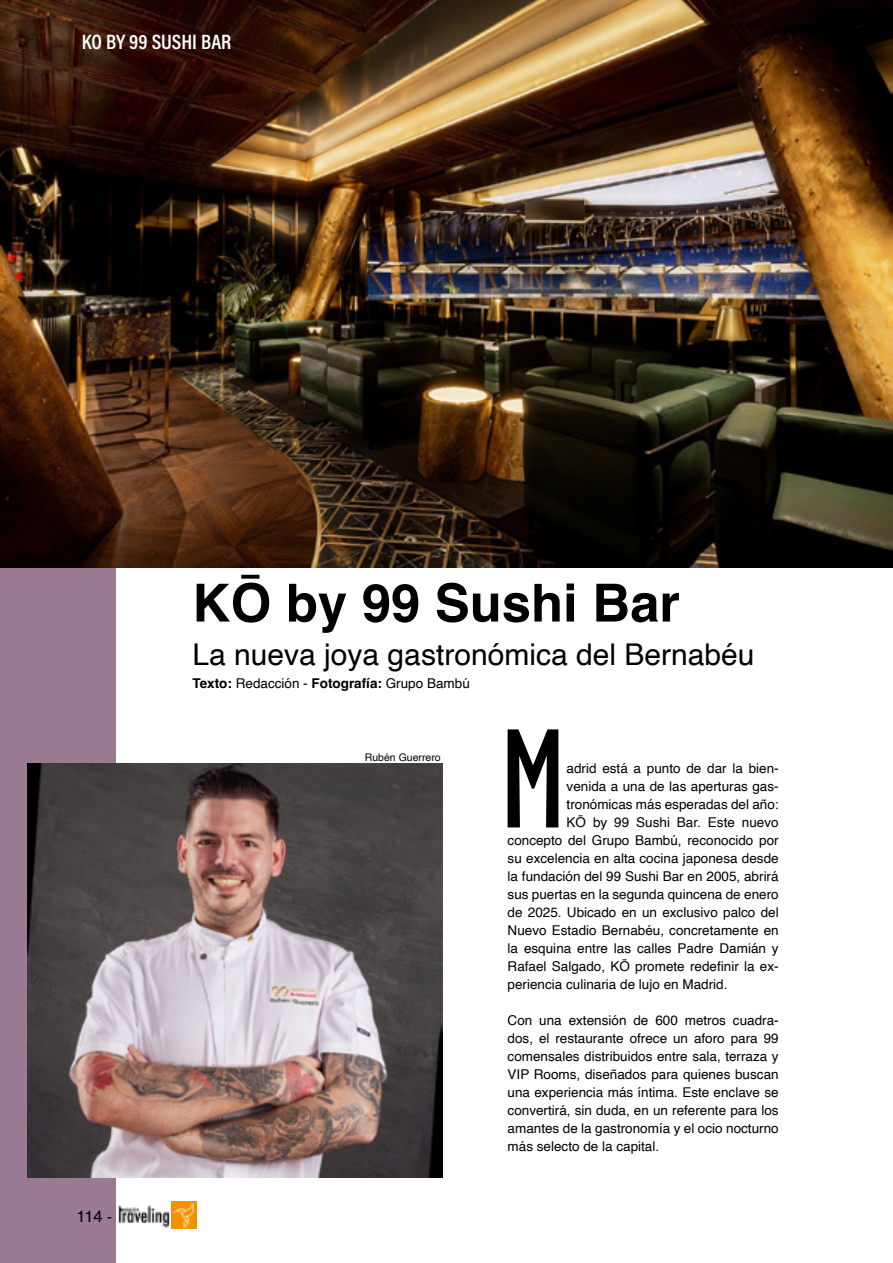
<style>
.page{position:relative;width:893px;height:1263px;background:#fff}
.page>*{position:absolute;margin:0;border:0;box-sizing:border-box;transform-origin:0 0}
.t1{font:condensed 146.7px "Gill Sans";color:#000}
.t2{font:700 52.5px "Helvetica";color:#000}
.t3{font:30px "Helvetica";color:#000}
.t4{font:21px "Acumin Variable Concept";color:#fff}
.t5{font:16.5px "Helvetica";color:#000}
.t6{font:13.5px/18px "Helvetica";color:#000;text-align:justify}
.t7{font:10.5px "Helvetica";color:#000}
.s1{font-size:15px}
.s2{font-weight:700}
</style>
<div class="page">
<div style="left:0;top:0;width:116px;height:1263px;background:#9b7b93"></div>
<img style="left:28px;top:763px;width:414px;height:415px">
<img style="left:0;top:0;width:893px;height:567px">
<img style="left:118px;top:1202px;width:79px;height:27px">
<h3 class="t4" style="left:82px;top:27px;width:151px">KO BY 99 SUSHI BAR</h3>
<h2 class="t2" style="left:192px;top:571px;width:489px">KŌ by 99 Sushi Bar</h2>
<h3 class="t3" style="left:192px;top:631px;width:563px">La nueva joya gastronómica del Bernabéu</h3>
<p class="t5" style="left:77px;top:1203px;width:37px">114 <span class="s1">-</span></p>
<p class="t6" style="left:192px;top:674px;width:279px"><span class="s2">Texto:</span> Redacción - <span class="s2">Fotografía:</span> Grupo Bambú</p>
<p class="t7" style="left:365px;top:749px;width:77px">Rubén Guerrero</p>
<h1 class="t1" style="left:499px;top:700px;width:69px">M</h1>
<p class="t6" style="left:567px;top:760px;width:214px">adrid está a punto de dar la bien-</p>
<p class="t6" style="left:567px;top:778px;width:214px">venida a una de las aperturas gas-</p>
<p class="t6" style="left:567px;top:796px;width:214px">tronómicas más esperadas del año:</p>
<p class="t6" style="left:567px;top:814px;width:214px">KŌ by 99 Sushi Bar. Este nuevo</p>
<p class="t6" style="left:508px;top:832px;width:273px">concepto del Grupo Bambú, reconocido por</p>
<p class="t6" style="left:508px;top:850px;width:273px">su excelencia en alta cocina japonesa desde</p>
<p class="t6" style="left:508px;top:868px;width:273px">la fundación del 99 Sushi Bar en 2005, abrirá</p>
<p class="t6" style="left:508px;top:886px;width:273px">sus puertas en la segunda quincena de enero</p>
<p class="t6" style="left:508px;top:904px;width:273px">de 2025. Ubicado en un exclusivo palco del</p>
<p class="t6" style="left:508px;top:922px;width:273px">Nuevo Estadio Bernabéu, concretamente en</p>
<p class="t6" style="left:508px;top:940px;width:273px">la esquina entre las calles Padre Damián y</p>
<p class="t6" style="left:508px;top:958px;width:273px">Rafael Salgado, KŌ promete redefinir la ex-</p>
<p class="t6" style="left:508px;top:976px;width:221px">periencia culinaria de lujo en Madrid.</p>
<p class="t6" style="left:508px;top:1012px;width:273px">Con una extensión de 600 metros cuadra&shy;dos, el restaurante ofrece un aforo para 99 comensales distribuidos entre sala, terraza y VIP Rooms, diseñados para quienes buscan una experiencia más íntima. Este enclave se convertirá, sin duda, en un referente para los amantes de la gastronomía y el ocio nocturno más selecto de la capital.</p>
</div>
